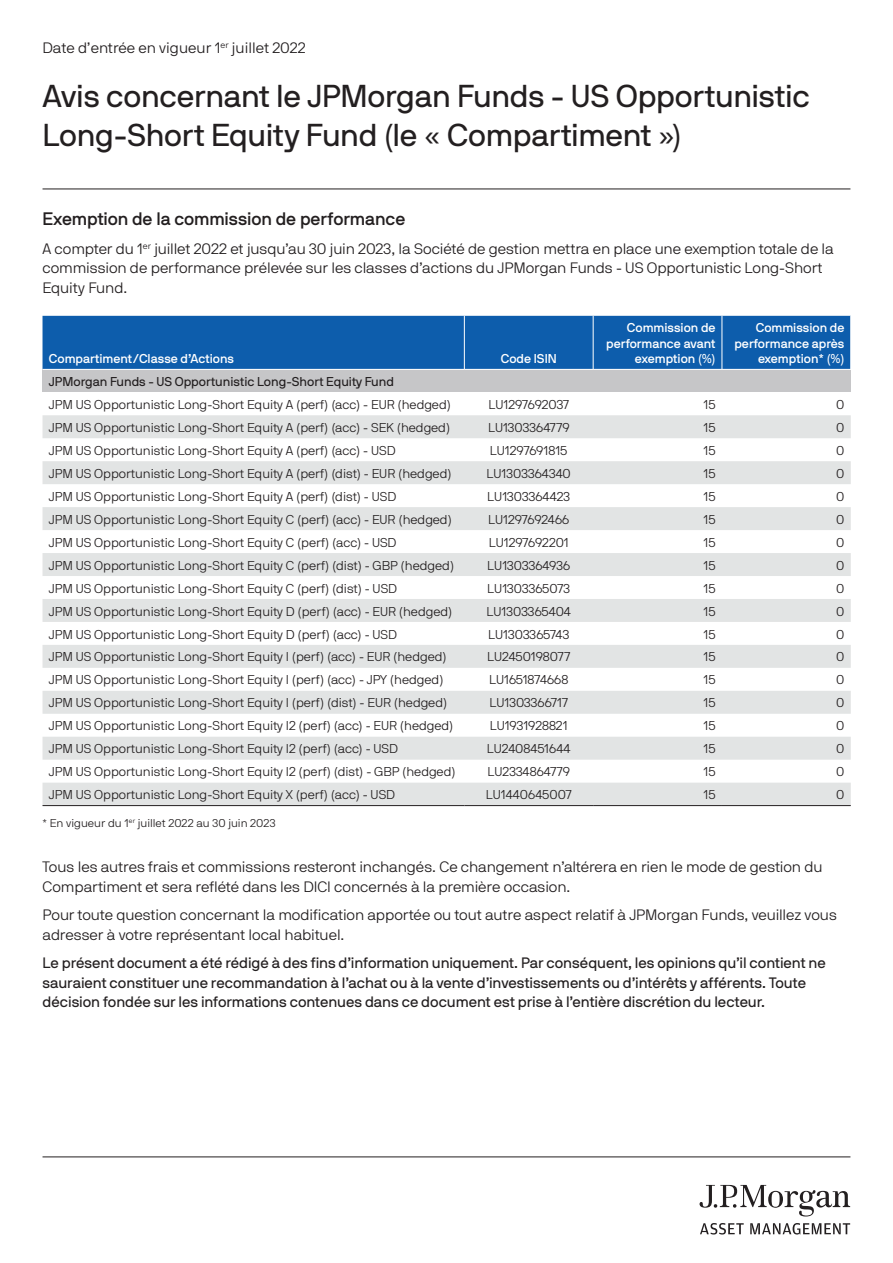
<style>
.page{position:relative;width:893px;height:1263px;background:#fff}
.page>*{position:absolute;margin:0;border:0;box-sizing:border-box;transform-origin:0 0}
.Document_Title_-_Med{font:31.5px/39px "JPMAM Pro Reg";letter-spacing:-.01em;color:#231f20}
.Subhead_-_12_14{font:18px "JPMAM Pro Med";letter-spacing:-.005em;color:#231f20}
.Body_Light_-_10_13{font:15px/19.5px "JPMAM Pro Lig";letter-spacing:-.005em;color:#231f20}
.Body_Light_-_10_13-2{font:15px/19.5px "JPMAM Pro Reg";letter-spacing:-.005em;color:#231f20}
.Document_Date_-_Ligh{font:15px "JPMAM Pro Lig";color:#231f20}
.Document_Date_-_Ligh-2{font:12.75px "JPMAM Pro Lig";color:#231f20}
.Document_Date_-_Ligh-3{font:12.75px/15.3px "JPMAM Pro Med";color:#fff;text-align:right}
.Document_Date_-_Ligh-4{font:12.75px "JPMAM Pro Reg";color:#231f20}
.Source_with_Score{font:11.25px "JPMAM Pro Lig";color:#231f20}
</style>
<div class="page">
<svg style="left:699px;top:1185px;width:151px;height:31px"></svg>
<svg style="left:700px;top:1223px;width:44px;height:11px"></svg>
<svg style="left:750px;top:1223px;width:100px;height:11px"></svg>
<hr style="left:43px;top:1157px;width:807px;height:1px;background:#231f20">
<hr style="left:43px;top:189px;width:807px;height:1px;background:#231f20">
<div style="left:43px;top:316px;width:807px;height:53px;background:#0d5dac"></div>
<div style="left:43px;top:369px;width:808px;height:23px;background:#c6c6c8"></div>
<svg style="left:43px;top:415px;width:808px;height:390px;fill:#e2e4e4"></svg>
<hr style="left:464px;top:316px;width:1px;height:53px;background:#fff">
<hr style="left:593px;top:316px;width:1px;height:53px;background:#fff">
<hr style="left:722px;top:316px;width:1px;height:53px;background:#fff">
<hr style="left:43px;top:805px;width:421px;height:1px;background:#231f20">
<hr style="left:464px;top:805px;width:129px;height:1px;background:#231f20">
<hr style="left:593px;top:805px;width:129px;height:1px;background:#231f20">
<hr style="left:722px;top:805px;width:129px;height:1px;background:#231f20">
<hr style="left:43px;top:369px;width:421px;height:1px;background:#fff">
<hr style="left:464px;top:369px;width:129px;height:1px;background:#fff">
<hr style="left:593px;top:369px;width:129px;height:1px;background:#fff">
<hr style="left:722px;top:369px;width:129px;height:1px;background:#fff">
<p class="Document_Date_-_Ligh" style="left:43px;top:39px;width:265px">Date d’entrée en vigueur 1<sup>er</sup> juillet 2022</p>
<h1 class="Document_Title_-_Med" style="left:43px;top:76px;width:769px">Avis concernant le JPMorgan Funds - US Opportunistic<br>Long-Short Equity Fund (le « Compartiment »)</h1>
<h3 class="Subhead_-_12_14" style="left:43px;top:209px;width:364px">Exemption de la commission de performance</h3>
<p class="Body_Light_-_10_13" style="left:43px;top:239px;width:793px">A compter du 1<sup>er</sup> juillet 2022 et jusqu’au 30 juin 2023, la Société de gestion mettra en place une exemption totale de la commission de performance prélevée sur les classes d’actions du JPMorgan Funds - US Opportunistic Long-Short<br>Equity Fund.</p>
<p class="Document_Date_-_Ligh-3" style="left:49px;top:351px;width:187px">Compartiment/Classe d’Actions</p>
<p class="Document_Date_-_Ligh-3" style="left:501px;top:351px;width:58px">Code ISIN</p>
<p class="Document_Date_-_Ligh-3" style="left:606px;top:320px;width:111px">Commission de performance avant exemption (%)</p>
<p class="Document_Date_-_Ligh-3" style="left:734px;top:320px;width:111px">Commission de performance après exemption* (%)</p>
<p class="Document_Date_-_Ligh-4" style="left:49px;top:374px;width:346px">JPMorgan Funds - US Opportunistic Long-Short Equity Fund</p>
<p class="Document_Date_-_Ligh-2" style="left:49px;top:397px;width:404px">JPM US Opportunistic Long-Short Equity A (perf) (acc) - EUR (hedged)</p>
<p class="Document_Date_-_Ligh-2" style="left:488px;top:397px;width:82px">LU1297692037</p>
<p class="Document_Date_-_Ligh-2" style="left:703px;top:397px;width:14px">15</p>
<p class="Document_Date_-_Ligh-2" style="left:836px;top:397px;width:10px">0</p>
<p class="Document_Date_-_Ligh-2" style="left:49px;top:420px;width:403px">JPM US Opportunistic Long-Short Equity A (perf) (acc) - SEK (hedged)</p>
<p class="Document_Date_-_Ligh-2" style="left:488px;top:420px;width:83px">LU1303364779</p>
<p class="Document_Date_-_Ligh-2" style="left:703px;top:420px;width:14px">15</p>
<p class="Document_Date_-_Ligh-2" style="left:836px;top:420px;width:10px">0</p>
<p class="Document_Date_-_Ligh-2" style="left:49px;top:443px;width:348px">JPM US Opportunistic Long-Short Equity A (perf) (acc) - USD</p>
<p class="Document_Date_-_Ligh-2" style="left:490px;top:443px;width:79px">LU1297691815</p>
<p class="Document_Date_-_Ligh-2" style="left:703px;top:443px;width:14px">15</p>
<p class="Document_Date_-_Ligh-2" style="left:836px;top:443px;width:10px">0</p>
<p class="Document_Date_-_Ligh-2" style="left:49px;top:466px;width:404px">JPM US Opportunistic Long-Short Equity A (perf) (dist) - EUR (hedged)</p>
<p class="Document_Date_-_Ligh-2" style="left:487px;top:466px;width:86px">LU1303364340</p>
<p class="Document_Date_-_Ligh-2" style="left:703px;top:466px;width:14px">15</p>
<p class="Document_Date_-_Ligh-2" style="left:836px;top:466px;width:10px">0</p>
<p class="Document_Date_-_Ligh-2" style="left:49px;top:489px;width:349px">JPM US Opportunistic Long-Short Equity A (perf) (dist) - USD</p>
<p class="Document_Date_-_Ligh-2" style="left:487px;top:489px;width:84px">LU1303364423</p>
<p class="Document_Date_-_Ligh-2" style="left:703px;top:489px;width:14px">15</p>
<p class="Document_Date_-_Ligh-2" style="left:836px;top:489px;width:10px">0</p>
<p class="Document_Date_-_Ligh-2" style="left:49px;top:512px;width:405px">JPM US Opportunistic Long-Short Equity C (perf) (acc) - EUR (hedged)</p>
<p class="Document_Date_-_Ligh-2" style="left:488px;top:512px;width:83px">LU1297692466</p>
<p class="Document_Date_-_Ligh-2" style="left:703px;top:512px;width:14px">15</p>
<p class="Document_Date_-_Ligh-2" style="left:836px;top:512px;width:10px">0</p>
<p class="Document_Date_-_Ligh-2" style="left:49px;top:535px;width:349px">JPM US Opportunistic Long-Short Equity C (perf) (acc) - USD</p>
<p class="Document_Date_-_Ligh-2" style="left:489px;top:535px;width:81px">LU1297692201</p>
<p class="Document_Date_-_Ligh-2" style="left:703px;top:535px;width:14px">15</p>
<p class="Document_Date_-_Ligh-2" style="left:836px;top:535px;width:10px">0</p>
<p class="Document_Date_-_Ligh-2" style="left:49px;top:558px;width:407px">JPM US Opportunistic Long-Short Equity C (perf) (dist) - GBP (hedged)</p>
<p class="Document_Date_-_Ligh-2" style="left:487px;top:558px;width:84px">LU1303364936</p>
<p class="Document_Date_-_Ligh-2" style="left:703px;top:558px;width:14px">15</p>
<p class="Document_Date_-_Ligh-2" style="left:836px;top:558px;width:10px">0</p>
<p class="Document_Date_-_Ligh-2" style="left:49px;top:581px;width:350px">JPM US Opportunistic Long-Short Equity C (perf) (dist) - USD</p>
<p class="Document_Date_-_Ligh-2" style="left:487px;top:581px;width:84px">LU1303365073</p>
<p class="Document_Date_-_Ligh-2" style="left:703px;top:581px;width:14px">15</p>
<p class="Document_Date_-_Ligh-2" style="left:836px;top:581px;width:10px">0</p>
<p class="Document_Date_-_Ligh-2" style="left:49px;top:604px;width:405px">JPM US Opportunistic Long-Short Equity D (perf) (acc) - EUR (hedged)</p>
<p class="Document_Date_-_Ligh-2" style="left:487px;top:604px;width:86px">LU1303365404</p>
<p class="Document_Date_-_Ligh-2" style="left:703px;top:604px;width:14px">15</p>
<p class="Document_Date_-_Ligh-2" style="left:836px;top:604px;width:10px">0</p>
<p class="Document_Date_-_Ligh-2" style="left:49px;top:627px;width:350px">JPM US Opportunistic Long-Short Equity D (perf) (acc) - USD</p>
<p class="Document_Date_-_Ligh-2" style="left:488px;top:627px;width:82px">LU1303365743</p>
<p class="Document_Date_-_Ligh-2" style="left:703px;top:627px;width:14px">15</p>
<p class="Document_Date_-_Ligh-2" style="left:836px;top:627px;width:10px">0</p>
<p class="Document_Date_-_Ligh-2" style="left:49px;top:650px;width:399px">JPM US Opportunistic Long-Short Equity I (perf) (acc) - EUR (hedged)</p>
<p class="Document_Date_-_Ligh-2" style="left:487px;top:650px;width:85px">LU2450198077</p>
<p class="Document_Date_-_Ligh-2" style="left:703px;top:650px;width:14px">15</p>
<p class="Document_Date_-_Ligh-2" style="left:836px;top:650px;width:10px">0</p>
<p class="Document_Date_-_Ligh-2" style="left:49px;top:672px;width:396px">JPM US Opportunistic Long-Short Equity I (perf) (acc) - JPY (hedged)</p>
<p class="Document_Date_-_Ligh-2" style="left:489px;top:672px;width:81px">LU1651874668</p>
<p class="Document_Date_-_Ligh-2" style="left:703px;top:672px;width:14px">15</p>
<p class="Document_Date_-_Ligh-2" style="left:836px;top:672px;width:10px">0</p>
<p class="Document_Date_-_Ligh-2" style="left:49px;top:695px;width:400px">JPM US Opportunistic Long-Short Equity I (perf) (dist) - EUR (hedged)</p>
<p class="Document_Date_-_Ligh-2" style="left:489px;top:695px;width:80px">LU1303366717</p>
<p class="Document_Date_-_Ligh-2" style="left:703px;top:695px;width:14px">15</p>
<p class="Document_Date_-_Ligh-2" style="left:836px;top:695px;width:10px">0</p>
<p class="Document_Date_-_Ligh-2" style="left:49px;top:718px;width:406px">JPM US Opportunistic Long-Short Equity I2 (perf) (acc) - EUR (hedged)</p>
<p class="Document_Date_-_Ligh-2" style="left:490px;top:718px;width:80px">LU1931928821</p>
<p class="Document_Date_-_Ligh-2" style="left:703px;top:718px;width:14px">15</p>
<p class="Document_Date_-_Ligh-2" style="left:836px;top:718px;width:10px">0</p>
<p class="Document_Date_-_Ligh-2" style="left:49px;top:741px;width:351px">JPM US Opportunistic Long-Short Equity I2 (perf) (acc) - USD</p>
<p class="Document_Date_-_Ligh-2" style="left:487px;top:741px;width:85px">LU2408451644</p>
<p class="Document_Date_-_Ligh-2" style="left:703px;top:741px;width:14px">15</p>
<p class="Document_Date_-_Ligh-2" style="left:836px;top:741px;width:10px">0</p>
<p class="Document_Date_-_Ligh-2" style="left:49px;top:764px;width:408px">JPM US Opportunistic Long-Short Equity I2 (perf) (dist) - GBP (hedged)</p>
<p class="Document_Date_-_Ligh-2" style="left:487px;top:764px;width:84px">LU2334864779</p>
<p class="Document_Date_-_Ligh-2" style="left:703px;top:764px;width:14px">15</p>
<p class="Document_Date_-_Ligh-2" style="left:836px;top:764px;width:10px">0</p>
<p class="Document_Date_-_Ligh-2" style="left:49px;top:787px;width:348px">JPM US Opportunistic Long-Short Equity X (perf) (acc) - USD</p>
<p class="Document_Date_-_Ligh-2" style="left:486px;top:787px;width:87px">LU1440645007</p>
<p class="Document_Date_-_Ligh-2" style="left:703px;top:787px;width:14px">15</p>
<p class="Document_Date_-_Ligh-2" style="left:836px;top:787px;width:10px">0</p>
<p class="Source_with_Score" style="left:43px;top:816px;width:235px">* En vigueur du 1<sup>er</sup> juillet 2022 au 30 juin 2023</p>
<p class="Body_Light_-_10_13" style="left:43px;top:857px;width:782px">Tous les autres frais et commissions resteront inchangés. Ce changement n’altérera en rien le mode de gestion du<br>Compartiment et sera reflété dans les DICI concernés à la première occasion.</p>
<p class="Body_Light_-_10_13" style="left:43px;top:905px;width:796px">Pour toute question concernant la modification apportée ou tout autre aspect relatif à JPMorgan Funds, veuillez vous adresser à votre représentant local habituel.</p>
<p class="Body_Light_-_10_13-2" style="left:43px;top:953px;width:785px">Le présent document a été rédigé à des fins d’information uniquement. Par conséquent, les opinions qu’il contient ne sauraient constituer une recommandation à l’achat ou à la vente d’investissements ou d’intérêts y afférents. Toute décision fondée sur les informations contenues dans ce document est prise à l’entière discrétion du lecteur.</p>
</div>
